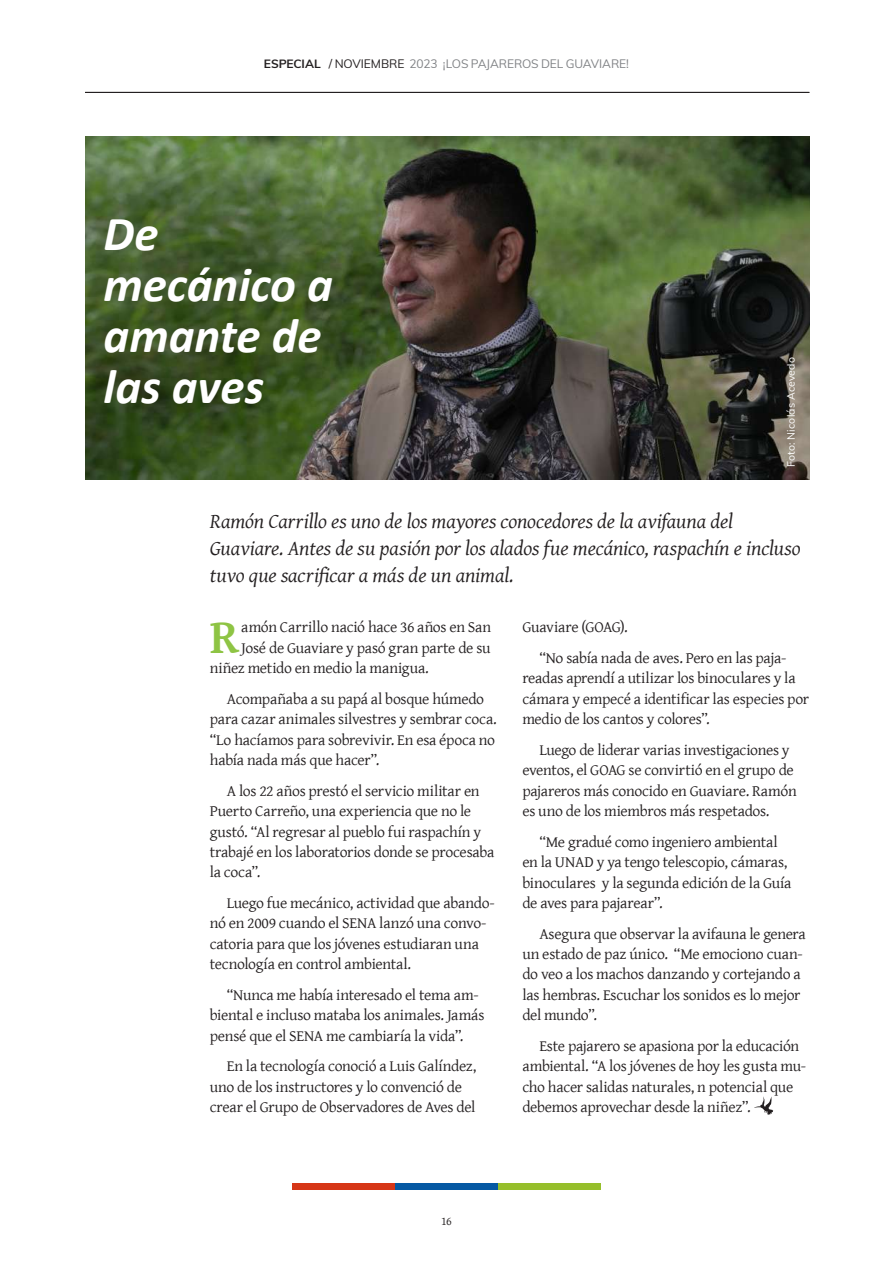
<style>
.page{position:relative;width:893px;height:1263px;background:#fff}
.page>*{position:absolute;margin:0;border:0;box-sizing:border-box;transform-origin:0 0}
.t1{font:italic 700 49.05px/51px "Calibri";color:#fff}
.t2{font:700 48.9px "Gentium Basic";color:#8ec444}
.t3{font:italic 21px/27px "Gentium Basic";letter-spacing:-.01em;color:#231f20}
.t4{font:15.75px/20.4px "Gentium Basic";letter-spacing:-.015em;color:#231f20}
.t5{font:12px "Muli";letter-spacing:-.01em;color:#808285}
.t6{font:12px "Gentium Basic";color:#231f20}
.t7{font:10.5px "Muli";letter-spacing:.02em;color:#fff}
.s1{font-weight:700;color:#231f20}
.s2{color:#231f20}
</style>
<div class="page">
<img style="left:322px;top:136px;width:487px;height:343px">
<img style="left:85px;top:136px;width:237px;height:343px">
<svg style="left:754px;top:1096px;width:19px;height:19px"></svg>
<hr style="left:85px;top:92px;width:724px;height:1px;background:#231f20">
<div style="left:293px;top:1183px;width:102px;height:7px;background:#d63617"></div>
<div style="left:395px;top:1183px;width:103px;height:7px;background:#0559a3"></div>
<div style="left:498px;top:1183px;width:102px;height:7px;background:#96bf2b"></div>
<p class="t5" style="left:264px;top:55px;width:367px"><span class="s1">ESPECIAL</span> <span class="s2">/ NOVIEMBRE</span> 2023 ¡LOS PAJAREROS DEL GUAVIARE!</p>
<h1 class="t1" style="left:103px;top:206px;width:231px">De mecánico a amante de las aves</h1>
<p class="t7" style="left:783px;top:467px;width:112px;rotate:-90deg">Foto: Nicolás Acevedo</p>
<h3 class="t3" style="left:210px;top:507px;width:592px">Ramón Carrillo es uno de los mayores conocedores de la avifauna del<br>Guaviare. Antes de su pasión por los alados fue mecánico, raspachín e incluso tuvo que sacrificar a más de un animal.</h3>
<h2 class="t2" style="left:210px;top:600px;width:31px">R</h2>
<p class="t4" style="left:241px;top:617px;width:251px">amón Carrillo nació hace 36 años en San</p>
<p class="t4" style="left:241px;top:637px;width:251px">José de Guaviare y pasó gran parte de su</p>
<p class="t4" style="left:210px;top:657px;width:221px">niñez metido en medio la manigua.</p>
<p class="t4" style="left:210px;top:688px;width:288px;text-indent:17px">Acompañaba a su papá al bosque húmedo para cazar animales silvestres y sembrar coca. “Lo hacíamos para sobrevivir. En esa época no había nada más que hacer”.</p>
<p class="t4" style="left:210px;top:780px;width:286px;text-indent:17px">A los 22 años prestó el servicio militar en Puerto Carreño, una experiencia que no le gustó. “Al regresar al pueblo fui raspachín y trabajé en los laboratorios donde se procesaba la coca”.</p>
<p class="t4" style="left:210px;top:892px;width:287px;text-indent:17px">Luego fue mecánico, actividad que abando&shy;nó en 2009 cuando el SENA lanzó una convo&shy;catoria para que los jóvenes estudiaran una tecnología en control ambiental.</p>
<p class="t4" style="left:210px;top:984px;width:276px;text-indent:17px">“Nunca me había interesado el tema am&shy;biental e incluso mataba los animales. Jamás pensé que el SENA me cambiaría la vida”.</p>
<p class="t4" style="left:210px;top:1055px;width:268px;text-indent:17px">En la tecnología conoció a Luis Galíndez, uno de los instructores y lo convenció de crear el Grupo de Observadores de Aves del</p>
<p class="t4" style="left:539px;top:612px;width:249px;line-height:30.6px;text-indent:-17px">Guaviare (GOAG).<br>“No sabía nada de aves. Pero en las paja-</p>
<p class="t4" style="left:522px;top:668px;width:288px">readas aprendí a utilizar los binoculares y la cámara y empecé a identificar las especies por medio de los cantos y colores”.</p>
<p class="t4" style="left:522px;top:739px;width:276px;text-indent:17px">Luego de liderar varias investigaciones y eventos, el GOAG se convirtió en el grupo de pajareros más conocido en Guaviare. Ramón es uno de los miembros más respetados.</p>
<p class="t4" style="left:522px;top:831px;width:271px;text-indent:17px">“Me gradué como ingeniero ambiental en la UNAD y ya tengo telescopio, cámaras, binoculares y la segunda edición de la Guía de aves para pajarear”.</p>
<p class="t4" style="left:522px;top:923px;width:285px;text-indent:17px">Asegura que observar la avifauna le genera un estado de paz único. “Me emociono cuan&shy;do veo a los machos danzando y cortejando a las hembras. Escuchar los sonidos es lo mejor del mundo”.</p>
<p class="t4" style="left:522px;top:1035px;width:285px;text-indent:17px">Este pajarero se apasiona por la educación ambiental. “A los jóvenes de hoy les gusta mu&shy;cho hacer salidas naturales, n potencial que debemos aprovechar desde la niñez”.</p>
<p class="t6" style="left:441px;top:1212px;width:12px">16</p>
</div>
